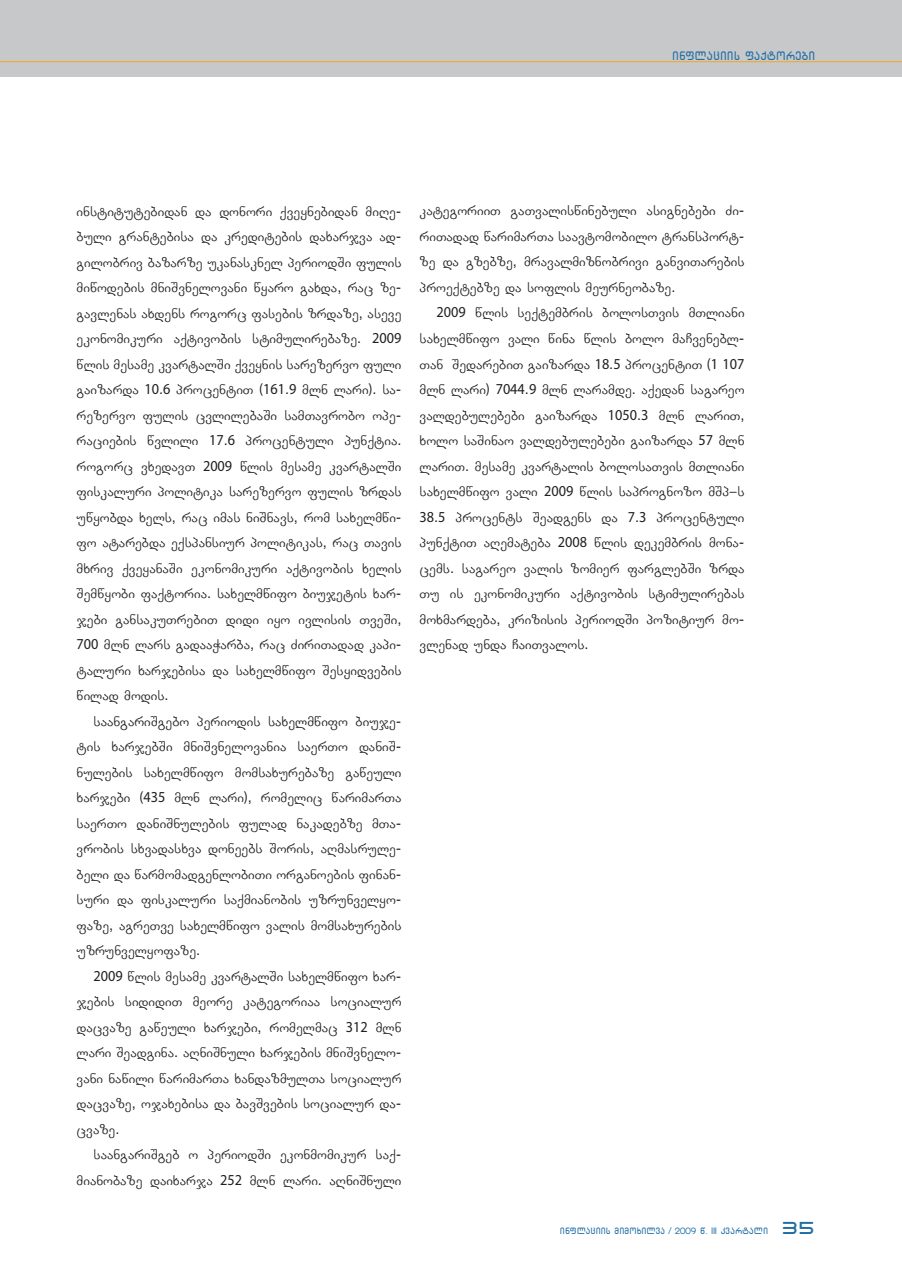
<style>
.page{position:relative;width:902px;height:1280px;background:#fff}
.page>*{position:absolute;margin:0;border:0;box-sizing:border-box;transform-origin:0 0}
.t1{font:14.25px/25.5px "A Kolkhety N";color:#231f20;text-align:justify}
.t2{font:12px "Sanet";color:#206ea6}
.t3{font:9px "Sanet";color:#206ea6}
.s1{font-family:"Gotthard";font-size:18px}
</style>
<div class="page">
<div style="left:0;top:0;width:901px;height:77px;background:#c7c8ca"></div>
<hr style="left:0;top:61px;width:901px;height:1px;background:#f9a51b">
<p class="t2" style="left:672px;top:49px;width:144px">INFLACIIS FAQTOREBI</p>
<p class="t1" style="left:77px;top:198px;width:326px">INSTITUTEBIDAN DA DONORI QVEYNEBIDAN MIRE-BULI GRANTEBISA DA KREDITEBIS DAXARJVA AD-GILOBRIV BAZARZE UKANASKNEL PERIODSI FULIS MIWODEBIS MNISVNELOVANI WYARO GAXDA, RAC ZE-GAVLENAS AXDENS ROGORC FASEBIS ZRDAZE, ASEVE EKONOMIKURI AQTIVOBIS STIMULIREBAZE. 2009<br>WLIS MESAME KVARTALSI QVEYNIS SAREZERVO FULI GAIZARDA 10.6 PROCENTIT (161.9 MLN LARI). SA-REZERVO FULIS CVLILEBASI SAMTAVROBO OPE-RACIEBIS WVLILI 17.6 PROCENTULI PUNQTIA.<br>ROGORC VXEDAVT 2009 WLIS MESAME KVARTALSI FISKALURI POLITIKA SAREZERVO FULIS ZRDAS UWYOBDA XELS, RAC IMAS NISNAVS, ROM SAXELMWI-FO ATAREBDA EQSPANSIUR POLITIKAS, RAC TAVIS MXRIV QVEYANASI EKONOMIKURI AQTIVOBIS XELIS SEMWYOBI FAQTORIA. SAXELMWIFO BIUJETIS XAR-JEBI GANSAKUTREBIT DIDI IYO IVLISIS TVESI, 700 MLN LARS GADAAWARBA, RAC ZIRITADAD KAPI-TALURI XARJEBISA DA SAXELMWIFO SESYIDVEBIS WILAD MODIS.</p>
<p class="t1" style="left:77px;top:708px;width:326px;text-indent:17px">SAANGARISGEBO PERIODIS SAXELMWIFO BIUJE-TIS XARJEBSI MNISVNELOVANIA SAERTO DANIS-NULEBIS SAXELMWIFO MOMSAXUREBAZE GAWEULI XARJEBI (435 MLN LARI), ROMELIC WARIMARTA SAERTO DANISNULEBIS FULAD NAKADEBZE MTA-VROBIS SXVADASXVA DONEEBS SORIS, ARMASRULE-BELI DA WARMOMADGENLOBITI ORGANOEBIS FINAN-SURI DA FISKALURI SAQMIANOBIS UZRUNVELYO-FAZE, AGRETVE SAXELMWIFO VALIS MOMSAXUREBIS UZRUNVELYOFAZE.</p>
<p class="t1" style="left:77px;top:963px;width:326px;text-indent:17px">2009 WLIS MESAME KVARTALSI SAXELMWIFO XAR-JEBIS SIDIDIT MEORE KATEGORIAA SOCIALUR DACVAZE GAWEULI XARJEBI, ROMELMAC 312 MLN LARI SEADGINA. ARNISNULI XARJEBIS MNISVNELO-VANI NAWILI WARIMARTA XANDAZMULTA SOCIALUR DACVAZE, OJAXEBISA DA BAVSVEBIS SOCIALUR DA-CVAZE.</p>
<p class="t1" style="left:77px;top:1142px;width:326px;text-align:right">SAANGARISGEB O PERIODSI EKONMOMIKUR SAQ-<br>MIANOBAZE DAIXARJA 252 MLN LARI. ARNISNULI</p>
<p class="t1" style="left:419px;top:198px;width:326px">KATEGORIIT GATVALISWINEBULI ASIGNEBEBI ZI-RITADAD WARIMARTA SAAVTOMOBILO TRANSPORT-ZE DA GZEBZE, MRAVALMIZNOBRIVI GANVITAREBIS PROEQTEBZE DA SOFLIS MEURNEOBAZE.</p>
<p class="t1" style="left:419px;top:300px;width:326px;text-indent:17px">2009 WLIS SEQTEMBRIS BOLOSTVIS MTLIANI SAXELMWIFO VALI WINA WLIS BOLO MACVENEBL-TAN SEDAREBIT GAIZARDA 18.5 PROCENTIT (1 107<br>MLN LARI) 7044.9 MLN LARAMDE. AQEDAN SAGAREO VALDEBULEBEBI GAIZARDA 1050.3 MLN LARIT, XOLO SASINAO VALDEBULEBEBI GAIZARDA 57 MLN LARIT. MESAME KVARTALIS BOLOSATVIS MTLIANI SAXELMWIFO VALI 2009 WLIS SAPROGNOZO MSP_S 38.5 PROCENTS SEADGENS DA 7.3 PROCENTULI PUNQTIT AREMATEBA 2008 WLIS DEKEMBRIS MONA-CEMS. SAGAREO VALIS ZOMIER FARGLEBSI ZRDA TU IS EKONOMIKURI AQTIVOBIS STIMULIREBAS MOXMARDEBA, KRIZISIS PERIODSI POZITIUR MO-VLENAD UNDA CAITVALOS.</p>
<p class="t3" style="left:560px;top:1225px;width:257px">INFLACIIS MIMOXILVA / 2009 W. III KVARTALI <span class="s1">35</span></p>
</div>
